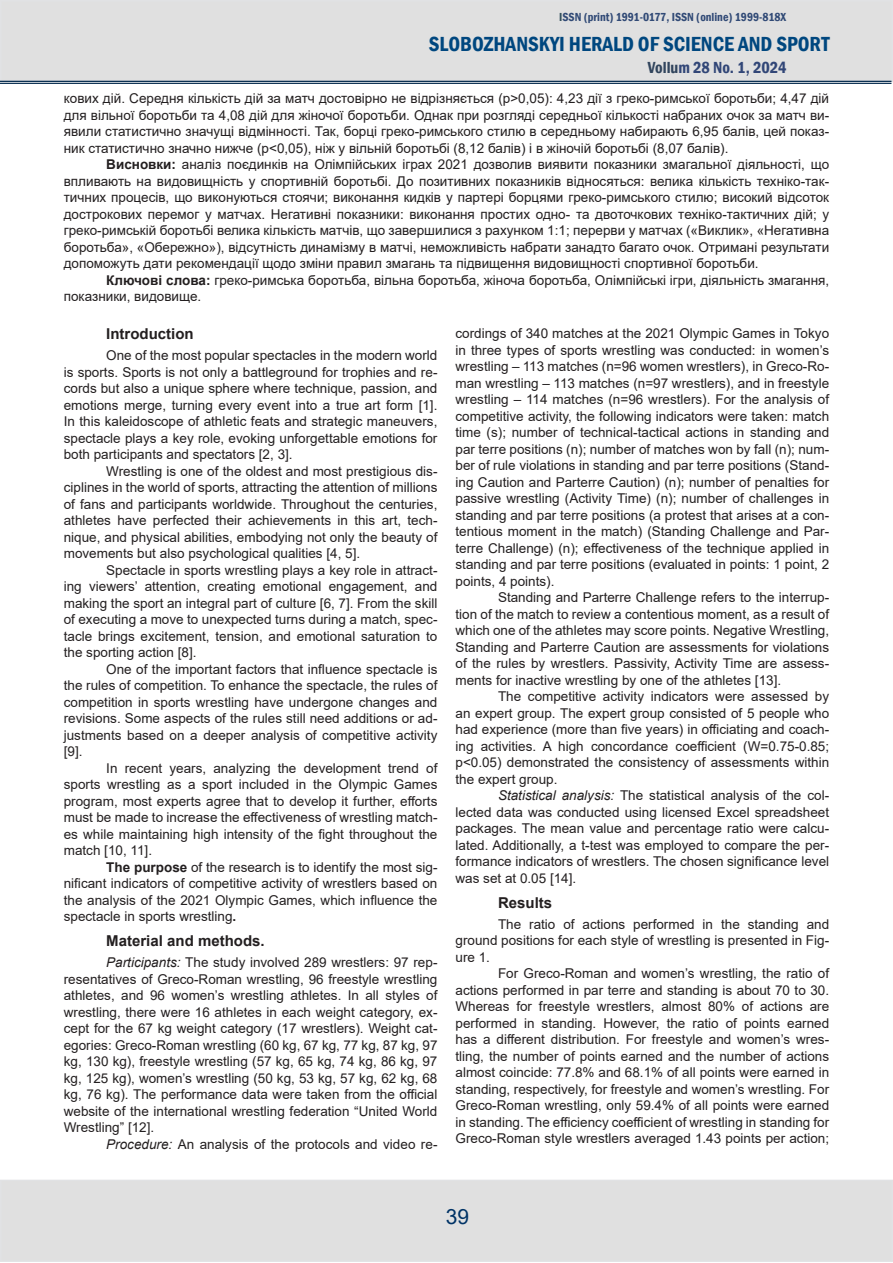
<style>
.page{position:relative;width:893px;height:1263px;background:#fff}
.page>*{position:absolute;margin:0;border:0;box-sizing:border-box;transform-origin:0 0}
.t1{font:600 condensed 21px "Franklin Gothic";color:#00477f}
.t2{font:21px "Arial";color:#036}
.t3{font:600 condensed 16.5px "Franklin Gothic";color:#314677}
.Обычный{font:700 15px "Arial";color:#231f20}
.Обычный-2{font:13.5px/16.5px "Arial";color:#231f20;text-align:justify}
.t4{font:600 condensed 12px "Franklin Gothic";color:#314a76}
.s1{color:#314f5b}
.s2{color:#31455d}
.s3{font-weight:700}
.s4{font-style:italic}
</style>
<div class="page">
<div style="left:0;top:1180px;width:893px;height:82px;background:#e0e0e0"></div>
<div style="left:0;top:0;width:893px;height:82px;background:#e0e0e0;border:2px solid #e1e2e4"></div>
<hr style="left:0;top:81px;width:891px;height:1px;background:#0c3153">
<hr style="left:0;top:83px;width:891px;height:1px;background:#0c3153">
<p class="t4" style="left:559px;top:9px;width:229px"><span class="s1">I</span>SSN (print) 1991-0177, ISSN (online) 1999-818X</p>
<p class="t3" style="left:648px;top:57px;width:140px"><span class="s2">Vollu</span>m 28 No. 1, 2024</p>
<h1 class="t1" style="left:429px;top:30px;width:402px">SLOBOZHANSKYI HERALD OF SCIENCE AND SPORT</h1>
<p class="Обычный-2" style="left:64px;top:90px;width:767px">кових дій. Середня кількість дій за матч достовірно не відрізняється (р&gt;0,05): 4,23 дії з греко-римської боротьби; 4,47 дій для вільної боротьби та 4,08 дій для жіночої боротьби. Однак при розгляді середньої кількості набраних очок за матч ви&shy;явили статистично значущі відмінності. Так, борці греко-римського стилю в середньому набирають 6,95 балів, цей показ&shy;ник статистично значно нижче (р&lt;0,05), ніж у вільній боротьбі (8,12 балів) і в жіночій боротьбі (8,07 балів).</p>
<p class="Обычный-2" style="left:64px;top:156px;width:767px;text-indent:43px"><span class="s3">Висновки:</span> аналіз поєдинків на Олімпійських іграх 2021 дозволив виявити показники змагальної діяльності, що впливають на видовищність у спортивній боротьбі. До позитивних показників відносяться: велика кількість техніко-так&shy;тичних процесів, що виконуються стоячи; виконання кидків у партері борцями греко-римського стилю; високий відсоток дострокових перемог у матчах. Негативні показники: виконання простих одно- та двоточкових техніко-тактичних дій; у греко-римській боротьбі велика кількість матчів, що завершилися з рахунком 1:1; перерви у матчах («Виклик», «Негативна боротьба», «Обережно»), відсутність динамізму в матчі, неможливість набрати занадто багато очок. Отримані результати допоможуть дати рекомендації щодо зміни правил змагань та підвищення видовищності спортивної боротьби.</p>
<p class="Обычный-2" style="left:64px;top:272px;width:767px;text-indent:43px"><span class="s3">Ключові слова:</span> греко-римська боротьба, вільна боротьба, жіноча боротьба, Олімпійські ігри, діяльність змагання, показники, видовище.</p>
<p class="Обычный" style="left:106px;top:324px;width:89px">Introduction</p>
<p class="Обычный-2" style="left:64px;top:347px;width:375px;text-indent:43px">One of the most popular spectacles in the modern world is sports. Sports is not only a battleground for trophies and re&shy;cords but also a unique sphere where technique, passion, and emotions merge, turning every event into a true art form [1].<br>In this kaleidoscope of athletic feats and strategic maneuvers, spectacle plays a key role, evoking unforgettable emotions for both participants and spectators [2, 3].</p>
<p class="Обычный-2" style="left:64px;top:463px;width:375px;text-indent:43px">Wrestling is one of the oldest and most prestigious dis&shy;ciplines in the world of sports, attracting the attention of millions of fans and participants worldwide. Throughout the centuries, athletes have perfected their achievements in this art, tech&shy;nique, and physical abilities, embodying not only the beauty of movements but also psychological qualities [4, 5].</p>
<p class="Обычный-2" style="left:64px;top:562px;width:375px;text-indent:43px">Spectacle in sports wrestling plays a key role in attract&shy;ing viewers’ attention, creating emotional engagement, and making the sport an integral part of culture [6, 7]. From the skill of executing a move to unexpected turns during a match, spec&shy;tacle brings excitement, tension, and emotional saturation to the sporting action [8].</p>
<p class="Обычный-2" style="left:64px;top:661px;width:375px;text-indent:43px">One of the important factors that influence spectacle is the rules of competition. To enhance the spectacle, the rules of competition in sports wrestling have undergone changes and revisions. Some aspects of the rules still need additions or ad&shy;justments based on a deeper analysis of competitive activity [9].</p>
<p class="Обычный-2" style="left:64px;top:760px;width:375px;text-indent:43px">In recent years, analyzing the development trend of sports wrestling as a sport included in the Olympic Games program, most experts agree that to develop it further, efforts must be made to increase the effectiveness of wrestling match&shy;es while maintaining high intensity of the fight throughout the match [10, 11].</p>
<p class="Обычный-2" style="left:64px;top:859px;width:375px;text-indent:43px"><span class="s3">The purpose</span> of the research is to identify the most sig&shy;nificant indicators of competitive activity of wrestlers based on the analysis of the 2021 Olympic Games, which influence the spectacle in sports wrestling<span class="s3">.</span></p>
<p class="Обычный" style="left:106px;top:930px;width:160px">Material and methods.</p>
<p class="Обычный-2" style="left:64px;top:954px;width:375px;text-indent:43px"><span class="s4">Participants:</span> The study involved 289 wrestlers: 97 rep&shy;resentatives of Greco-Roman wrestling, 96 freestyle wrestling athletes, and 96 women’s wrestling athletes. In all styles of wrestling, there were 16 athletes in each weight category, ex&shy;cept for the 67 kg weight category (17 wrestlers). Weight cat&shy;egories: Greco-Roman wrestling (60 kg, 67 kg, 77 kg, 87 kg, 97 kg, 130 kg), freestyle wrestling (57 kg, 65 kg, 74 kg, 86 kg, 97 kg, 125 kg), women’s wrestling (50 kg, 53 kg, 57 kg, 62 kg, 68 kg, 76 kg). The performance data were taken from the official website of the international wrestling federation “United World Wrestling” [12].</p>
<p class="Обычный-2" style="left:106px;top:1135px;width:333px"><span class="s4">Procedure:</span> An analysis of the protocols and video re-</p>
<p class="Обычный-2" style="left:455px;top:325px;width:375px">cordings of 340 matches at the 2021 Olympic Games in Tokyo in three types of sports wrestling was conducted: in women’s wrestling – 113 matches (n=96 women wrestlers), in Greco-Ro&shy;man wrestling – 113 matches (n=97 wrestlers), and in freestyle wrestling – 114 matches (n=96 wrestlers). For the analysis of competitive activity, the following indicators were taken: match time (s); number of technical-tactical actions in standing and par terre positions (n); number of matches won by fall (n); num&shy;ber of rule violations in standing and par terre positions (Stand&shy;ing Caution and Parterre Caution) (n); number of penalties for passive wrestling (Activity Time) (n); number of challenges in standing and par terre positions (a protest that arises at a con&shy;tentious moment in the match) (Standing Challenge and Par&shy;terre Challenge) (n); effectiveness of the technique applied in standing and par terre positions (evaluated in points: 1 point, 2 points, 4 points).</p>
<p class="Обычный-2" style="left:455px;top:589px;width:375px;text-indent:43px">Standing and Parterre Challenge refers to the interrup&shy;tion of the match to review a contentious moment, as a result of which one of the athletes may score points. Negative Wrestling, Standing and Parterre Caution are assessments for violations of the rules by wrestlers. Passivity, Activity Time are assess&shy;ments for inactive wrestling by one of the athletes [13].</p>
<p class="Обычный-2" style="left:455px;top:688px;width:375px;text-indent:43px">The competitive activity indicators were assessed by an expert group. The expert group consisted of 5 people who had experience (more than five years) in officiating and coach&shy;ing activities. A high concordance coefficient (W=0.75-0.85; p&lt;0.05) demonstrated the consistency of assessments within the expert group.</p>
<p class="Обычный-2" style="left:455px;top:787px;width:375px;text-indent:43px"><span class="s4">Statistical analysis:</span> The statistical analysis of the col&shy;lected data was conducted using licensed Excel spreadsheet packages. The mean value and percentage ratio were calcu&shy;lated. Additionally, a t-test was employed to compare the per&shy;formance indicators of wrestlers. The chosen significance level was set at 0.05 [14].</p>
<p class="Обычный" style="left:498px;top:892px;width:56px">Results</p>
<p class="Обычный-2" style="left:455px;top:915px;width:375px;text-indent:43px">The ratio of actions performed in the standing and ground positions for each style of wrestling is presented in Fig&shy;ure 1.</p>
<p class="Обычный-2" style="left:455px;top:965px;width:375px;text-indent:43px">For Greco-Roman and women’s wrestling, the ratio of actions performed in par terre and standing is about 70 to 30.<br>Whereas for freestyle wrestlers, almost 80% of actions are performed in standing. However, the ratio of points earned has a different distribution. For freestyle and women’s wres&shy;tling, the number of points earned and the number of actions almost coincide: 77.8% and 68.1% of all points were earned in standing, respectively, for freestyle and women’s wrestling. For Greco-Roman wrestling, only 59.4% of all points were earned in standing. The efficiency coefficient of wrestling in standing for Greco-Roman style wrestlers averaged 1.43 points per action;</p>
<h1 class="t2" style="left:446px;top:1202px;width:25px">39</h1>
</div>
